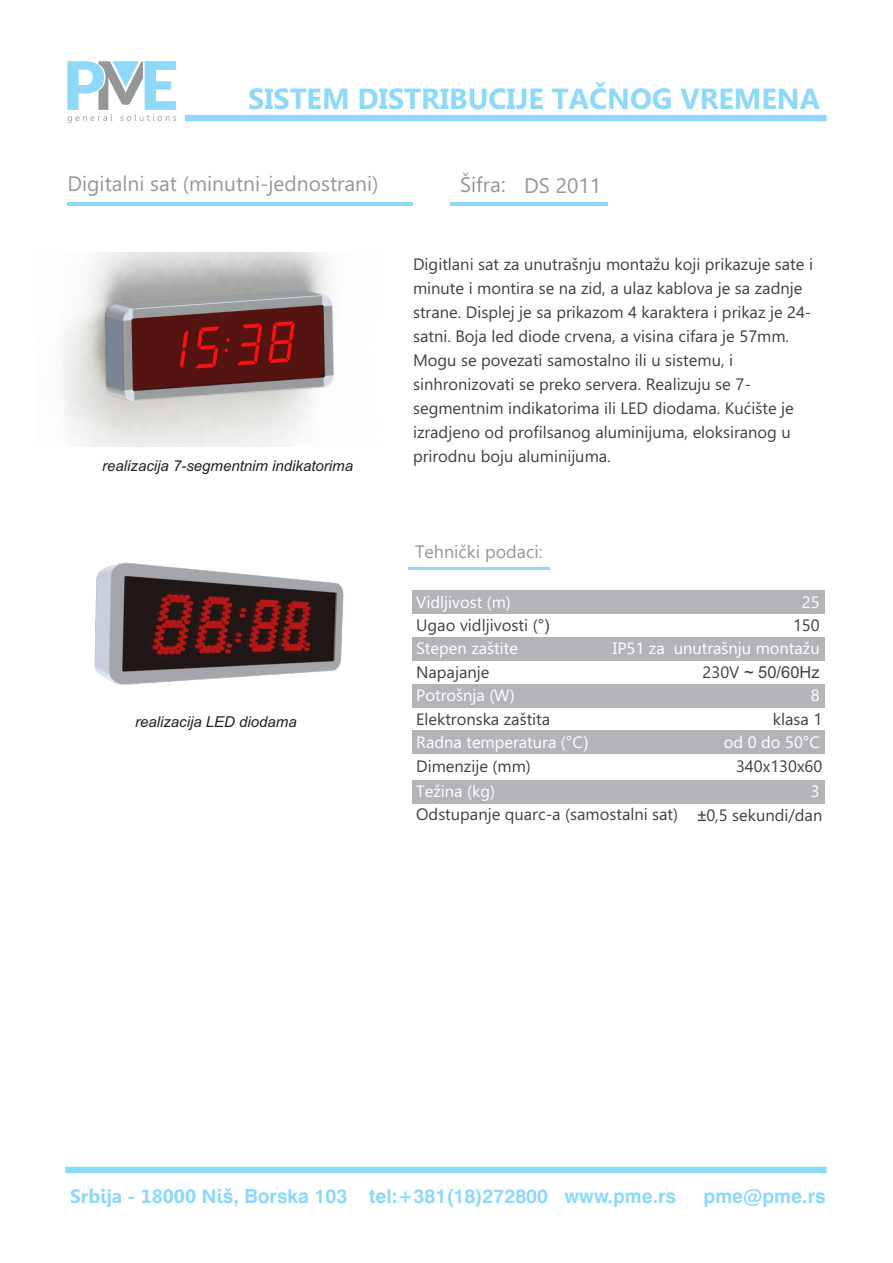
<style>
.page{position:relative;width:893px;height:1263px;background:#fff}
.page>*{position:absolute;margin:0;border:0;box-sizing:border-box;transform-origin:0 0}
.t1{font:700 29.1px "Ebrima";color:#8ed8f8}
.t2{font:21px "Ebrima";color:#949698}
.t3{font:700 19.5px "Swiss 721 BT";color:#8ed8f8}
.t4{font:18px "Ebrima";color:#949698}
.t5{font:16.5px/24px "Ebrima";color:#404041}
.t6{font:16.5px "Ebrima";color:#fff}
.t7{font:16.5px "Arial";color:#404041}
.t8{font:italic 15px "Arial";color:#231f20}
.s1{font-family:"Roboto"}
.s2{font-family:"Arial"}
.s3{font-family:"Ebrima"}
.s4{font-family:"Leelawadee"}
</style>
<div class="page">
<hr style="left:67px;top:202px;width:346px;height:4px;background:#8ed8f8">
<div style="left:185px;top:115px;width:641px;height:6px;background:#8ed8f8"></div>
<div style="left:65px;top:1167px;width:761px;height:6px;background:#8ed8f8"></div>
<svg style="left:67px;top:61px;width:109px;height:62px"></svg>
<hr style="left:450px;top:202px;width:157px;height:4px;background:#8ed8f8">
<div style="left:412px;top:590px;width:201px;height:24px;background:#b2b4b7"></div>
<div style="left:412px;top:780px;width:201px;height:23px;background:#b2b4b7"></div>
<div style="left:412px;top:637px;width:201px;height:24px;background:#b2b4b7"></div>
<div style="left:412px;top:684px;width:201px;height:23px;background:#b2b4b7"></div>
<div style="left:412px;top:731px;width:201px;height:23px;background:#b2b4b7"></div>
<div style="left:613px;top:590px;width:212px;height:24px;background:#b2b4b7"></div>
<div style="left:613px;top:780px;width:212px;height:23px;background:#b2b4b7"></div>
<div style="left:613px;top:637px;width:212px;height:24px;background:#b2b4b7"></div>
<div style="left:613px;top:684px;width:212px;height:23px;background:#b2b4b7"></div>
<div style="left:613px;top:731px;width:212px;height:23px;background:#b2b4b7"></div>
<hr style="left:409px;top:567px;width:141px;height:3px;background:#8ed8f8">
<img style="left:62px;top:252px;width:272px;height:195px">
<img style="left:94px;top:562px;width:250px;height:123px">
<h1 class="t1" style="left:248px;top:87px;width:573px">SISTEM DISTRIBUCIJE TAČNOG VREMENA</h1>
<p class="t2" style="left:67px;top:176px;width:313px">Digitalni sat (minutni-jednostrani)</p>
<p class="t2" style="left:460px;top:177px;width:142px">Šifra<span class="s1">:</span> DS 2011</p>
<p class="t8" style="left:102px;top:460px;width:252px">realizacija 7-segmentnim indikatorima</p>
<p class="t8" style="left:135px;top:716px;width:163px">realizacija LED diodama</p>
<p class="t5" style="left:413px;top:254px;width:401px">Digitlani sat za unutrašnju montažu koji prikazuje sate i minute i montira se na zid, a ulaz kablova je sa zadnje strane. Displej je sa prikazom 4 karaktera i prikaz je 24- satni. Boja led diode crvena, a visina cifara je 57mm.<br>Mogu se povezati samostalno ili u sistemu, i sinhronizovati se preko servera. Realizuju se 7- segmentnim indikatorima ili LED diodama. Kućište je izradjeno od profilsanog aluminijuma, eloksiranog u prirodnu boju aluminijuma.</p>
<p class="t4" style="left:415px;top:545px;width:129px">Tehnički podaci:</p>
<p class="t6" style="left:416px;top:596px;width:96px">Vidljivost (m)</p>
<p class="t6" style="left:802px;top:596px;width:19px">25</p>
<p class="t5" style="left:416px;top:615px;width:135px">Ugao vidljivosti (<span class="s2">°)</span></p>
<p class="t5" style="left:416px;top:661px;width:75px">Napajanje</p>
<p class="t5" style="left:416px;top:708px;width:136px">Elektronska zaštita</p>
<p class="t5" style="left:416px;top:755px;width:116px">Dimenzije (mm)</p>
<p class="t5" style="left:416px;top:804px;width:264px">Odstupanje quarc-a (samostalni sat)</p>
<p class="t5" style="left:793px;top:615px;width:28px">150</p>
<p class="t7" style="left:703px;top:666px;width:119px"><span class="s3">230V</span> ~ 50/60Hz</p>
<p class="t5" style="left:773px;top:708px;width:51px">klasa 1</p>
<p class="t5" style="left:736px;top:756px;width:88px">340x130x60</p>
<p class="t5" style="left:697px;top:804px;width:127px"><span class="s2">±</span>0,5 sekundi/dan</p>
<p class="t6" style="left:416px;top:642px;width:103px">Stepen zaštite</p>
<p class="t6" style="left:613px;top:642px;width:208px">IP51 za unutrašnju montažu</p>
<p class="t6" style="left:811px;top:689px;width:10px">8</p>
<p class="t6" style="left:724px;top:736px;width:97px">od 0 do 50<span class="s2">°</span>C</p>
<p class="t6" style="left:416px;top:689px;width:100px">Potrošnja (W)</p>
<p class="t6" style="left:416px;top:736px;width:173px">Radna temperatura (<span class="s2">°</span>C<span class="s2">)</span></p>
<p class="t6" style="left:416px;top:785px;width:80px">Težina (kg)</p>
<p class="t6" style="left:811px;top:785px;width:10px">3</p>
<p class="t3" style="left:70px;top:1188px;width:608px"><span class="s4">Srbi</span>j<span class="s4">a - 18000 Ni</span>š, Borska 103 tel:+381(18)272800 www.pme.rs</p>
<p class="t3" style="left:703px;top:1188px;width:124px">pme@pme.rs</p>
</div>
